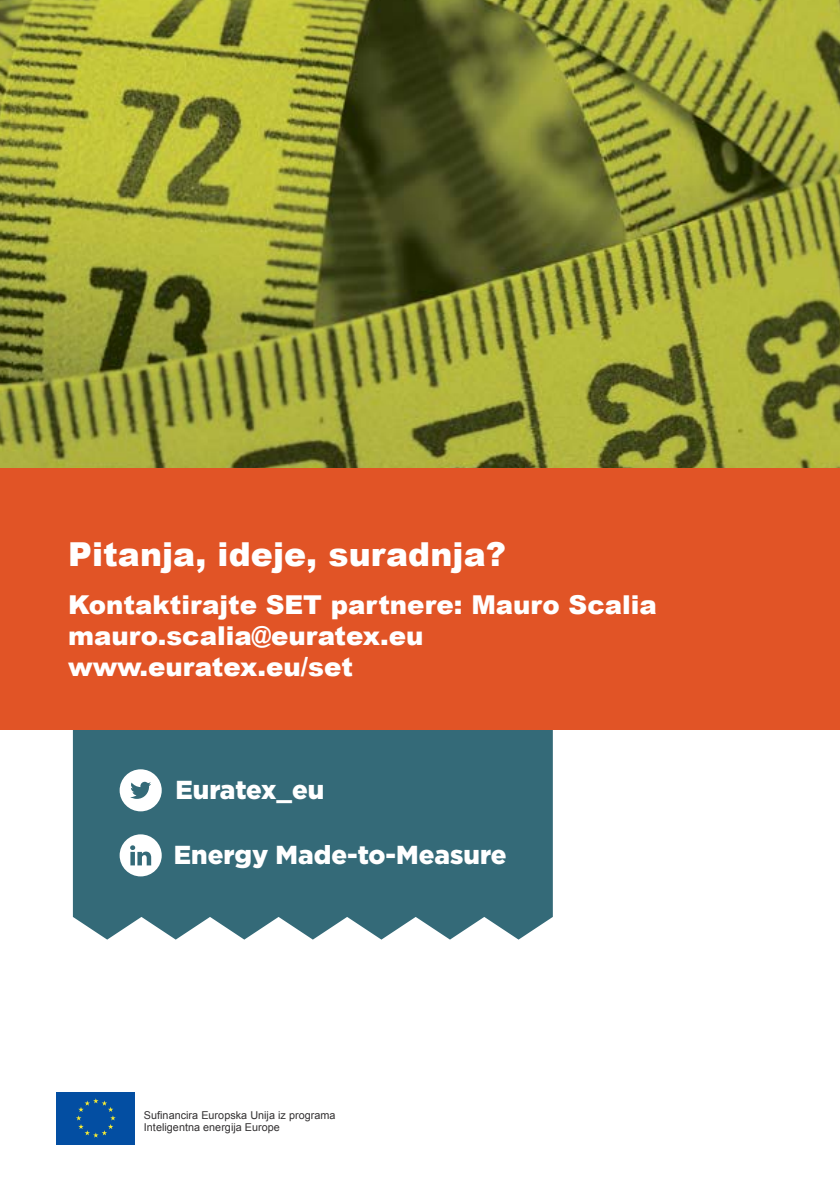
<style>
.page{position:relative;width:840px;height:1191px;background:#fff}
.page>*{position:absolute;margin:0;border:0;box-sizing:border-box;transform-origin:0 0}
.t1{font:900 33px "Arial";letter-spacing:.005em;color:#fff}
.t2{font:900 26px/31.2px "Arial";color:#fff}
.t3{font:900 26px "Gotham";color:#fff}
.t4{font:10.8px/12.6px "Arial";letter-spacing:.005em;color:#323031}
</style>
<div class="page">
<img style="left:0;top:0;width:839px;height:468px">
<div style="left:73px;top:729px;width:479px;height:210px;background:#346a78"></div>
<svg style="left:56px;top:1092px;width:79px;height:53px"></svg>
<div style="left:57px;top:1092px;width:78px;height:52px;background:#034ea2"></div>
<svg style="left:76px;top:1098px;width:40px;height:39px"></svg>
<div style="left:0;top:468px;width:839px;height:261px;background:#e15426"></div>
<svg style="left:119px;top:769px;width:43px;height:42px"></svg>
<svg style="left:119px;top:834px;width:43px;height:42px"></svg>
<p class="t1" style="left:68px;top:530px;width:439px">Pitanja, ideje, suradnja?</p>
<p class="t2" style="left:68px;top:588px;width:590px">Kontaktirajte SET partnere: Mauro Scalia mauro.scalia@euratex.eu www.euratex.eu/set</p>
<p class="t3" style="left:175px;top:775px;width:150px">Euratex_eu</p>
<p class="t3" style="left:174px;top:840px;width:334px">Energy Made-to-Measure</p>
<p class="t4" style="left:144px;top:1108px;width:193px">Sufinancira Europska Unija iz programa<br>Inteligentna energija Europe</p>
</div>
